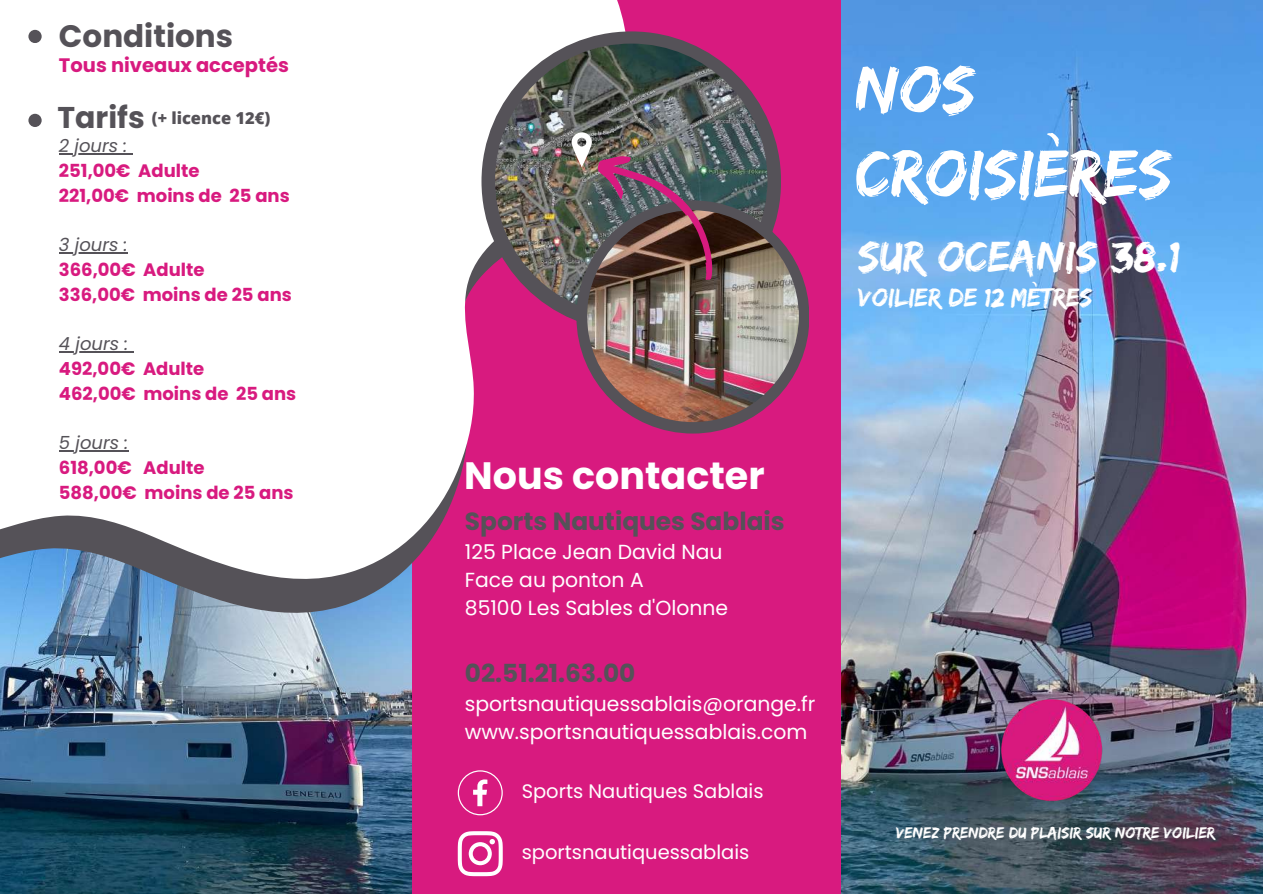
<style>
.page{position:relative;width:1263px;height:894px;background:#fff}
.page>*{position:absolute;margin:0;border:0;box-sizing:border-box;transform-origin:0 0}
.t1{font:69.6px/84.2px "Edo";color:#fff}
.t2{font:45.15px "Edo";color:#fff}
.t3{font:700 38.1px "Poppins";color:#fff}
.t4{font:700 31.05px "Poppins";color:#555258}
.t5{font:700 30px "Poppins";color:#555258}
.t6{font:26.85px "Edo";color:#fff}
.t7{font:700 24.9px "Poppins";color:#555258}
.t8{font:20.4px/28px "Poppins";color:#fff}
.t9{font:19.5px "Poppins";color:#fff}
.t10{font:700 19.5px "Poppins";color:#d81a7f}
.t11{font:700 18px/24.8px "Poppins";color:#d81a7f}
.t12{font:italic 18px "Poppins";color:#555258}
.t13{font:16.5px "Edo";color:#fff}
.t14{font:800 16.5px "Open Sans";color:#555258}
</style>
<div class="page">
<div style="left:0;top:0;width:1263px;height:893px;background:#d81a7f"></div>
<img style="left:841px;top:0;width:422px;height:893px">
<img style="left:0;top:626px;width:411px;height:267px">
<svg style="left:0;top:592px;width:412px;height:34px;background:#7397b9"></svg>
<svg style="left:0;top:0;width:631px;height:592px;background:#efd5e5"></svg>
<img style="left:991px;top:689px;width:121px;height:120px">
<hr style="left:59px;top:153px;width:68px;height:1px;background:#555258">
<hr style="left:59px;top:252px;width:69px;height:1px;background:#555258">
<hr style="left:59px;top:351px;width:69px;height:1px;background:#555258">
<hr style="left:59px;top:450px;width:69px;height:1px;background:#555258">
<svg style="left:458px;top:831px;width:45px;height:44px"></svg>
<svg style="left:458px;top:770px;width:45px;height:45px"></svg>
<div style="left:481px;top:31px;width:300px;height:300px;background:#555258;border-radius:50%"></div>
<img style="left:495px;top:44px;width:272px;height:272px;border-radius:50%">
<div style="left:576px;top:200px;width:233px;height:233px;background:#555258;border-radius:50%"></div>
<img style="left:587px;top:210px;width:212px;height:212px;border-radius:50%">
<div style="left:28px;top:30px;width:14px;height:13px;background:#555258;border-radius:50%"></div>
<div style="left:28px;top:114px;width:14px;height:13px;background:#555258;border-radius:50%"></div>
<img style="left:572px;top:132px;width:167px;height:150px">
<h3 class="t4" style="left:59px;top:14px;width:176px">Conditions</h3>
<p class="t10" style="left:59px;top:51px;width:231px">Tous niveaux acceptés</p>
<h3 class="t5" style="left:57px;top:96px;width:89px">Tarifs</h3>
<p class="t12" style="left:59px;top:133px;width:70px">2 jours :</p>
<p class="t11" style="left:59px;top:158px;width:232px">251,00€ Adulte<br>221,00€ moins de 25 ans</p>
<p class="t12" style="left:59px;top:232px;width:70px">3 jours :</p>
<p class="t11" style="left:59px;top:257px;width:234px">366,00€ Adulte<br>336,00€ moins de 25 ans</p>
<p class="t12" style="left:59px;top:331px;width:71px">4 jours :</p>
<p class="t11" style="left:59px;top:356px;width:239px">492,00€ Adulte<br>462,00€ moins de 25 ans</p>
<p class="t12" style="left:59px;top:430px;width:71px">5 jours :</p>
<p class="t11" style="left:59px;top:455px;width:236px">618,00€ Adulte<br>588,00€ moins de 25 ans</p>
<p class="t14" style="left:152px;top:106px;width:120px">(+ licence 12€)</p>
<h1 class="t1" style="left:856px;top:45px;width:318px">NOS<br>CROISIÈRES</h1>
<h2 class="t2" style="left:858px;top:230px;width:323px">SUR OCEANIS 38.1</h2>
<h3 class="t6" style="left:858px;top:281px;width:236px">VOILIER DE 12 MÈTRES</h3>
<h3 class="t3" style="left:464px;top:449px;width:302px">Nous contacter</h3>
<h3 class="t7" style="left:465px;top:503px;width:321px">Sports Nautiques Sablais</h3>
<p class="t8" style="left:465px;top:537px;width:265px">125 Place Jean David Nau<br>Face au ponton A<br>85100 Les Sables d'Olonne</p>
<h3 class="t7" style="left:465px;top:655px;width:172px">02.51.21.63.00</h3>
<p class="t8" style="left:465px;top:689px;width:352px">sportsnautiquessablais@orange.fr www.sportsnautiquessablais.com</p>
<p class="t9" style="left:522px;top:777px;width:243px">Sports Nautiques Sablais</p>
<p class="t9" style="left:522px;top:838px;width:229px">sportsnautiquessablais</p>
<p class="t13" style="left:896px;top:822px;width:320px">VENEZ PRENDRE DU PLAISIR SUR NOTRE VOILIER</p>
</div>
